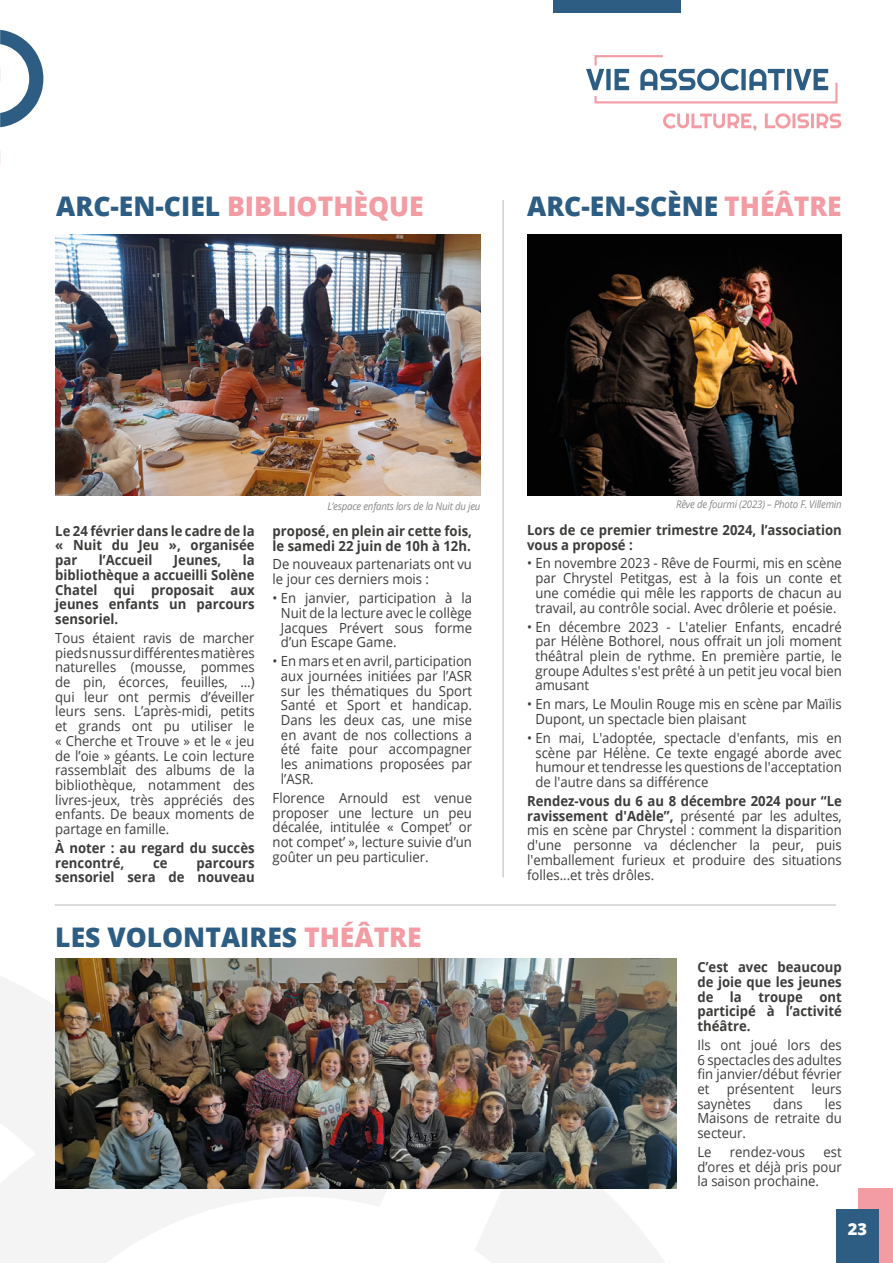
<style>
.page{position:relative;width:893px;height:1263px;background:#fff}
.page>*{position:absolute;margin:0;border:0;box-sizing:border-box;transform-origin:0 0}
.t1{font:800 27px "Open Sans";color:#2d5d82}
.t2{font:800 27px "Open Sans";color:#f39ca4}
.t3{font:800 16.5px "Open Sans";color:#fff}
.t4{font:13.95px/14.7px "Open Sans";color:#3c3c3b;text-align:justify;scale:.94 1}
.t5{font:700 13.95px/14.7px "Open Sans";color:#3c3c3b;text-align:justify;scale:.94 1}
.t6{font:italic 10.5px "Open Sans";letter-spacing:-.02em;color:#878787;scale:.92 1}
.s1{color:#2d5d82}
.s2{color:#f39ca4}
.s3{font-weight:700}
</style>
<div class="page">
<svg style="left:0;top:958px;width:221px;height:109px;fill:#f5f4f4"></svg>
<svg style="left:0;top:1067px;width:164px;height:196px;fill:#f5f4f4"></svg>
<svg style="left:164px;top:1132px;width:513px;height:131px"></svg>
<div style="left:553px;top:0;width:127px;height:13px;background:#2d5d82"></div>
<svg style="left:0;top:30px;width:43px;height:135px"></svg>
<svg style="left:586px;top:55px;width:252px;height:49px"></svg>
<svg style="left:663px;top:113px;width:178px;height:18px"></svg>
<div style="left:858px;top:1188px;width:35px;height:75px;background:#f39ca4"></div>
<div style="left:836px;top:1210px;width:43px;height:53px;background:#2d5d82"></div>
<img style="left:55px;top:234px;width:425px;height:261px">
<hr style="left:502px;top:200px;width:2px;height:677px;background:#d0d0d0">
<img style="left:527px;top:234px;width:315px;height:261px">
<img style="left:55px;top:959px;width:621px;height:229px">
<hr style="left:55px;top:904px;width:781px;height:2px;background:#d0d0d0">
<h1 class="t2" style="left:56px;top:186px;width:369px"><span class="s1">ARC-EN-CIEL</span> BIBLIOTHÈQUE</h1>
<h1 class="t1" style="left:527px;top:186px;width:316px">ARC-EN-SCÈNE <span class="s2">THÉÂTRE</span></h1>
<p class="t5" style="left:55px;top:523px;width:214px">Le 24 février dans le cadre de la « Nuit du Jeu », organisée par</p>
<p class="t5" style="left:55px;top:552px;width:214px;text-indent:187px">la bibliothèque a accueilli Solène Chatel qui proposait aux jeunes enfants un parcours sensoriel.</p>
<p class="t4" style="left:55px;top:630px;width:214px">Tous étaient ravis de marcher pieds nus sur différentes matières naturelles (mousse, pommes de pin, écorces, feuilles, …) qui leur ont permis d’éveiller leurs sens. L’après-midi, petits et grands ont pu utiliser le « Cherche et Trouve » et le « jeu de l’oie » géants. Le coin lecture rassemblait des albums de la bibliothèque, notamment des livres-jeux, très appréciés des enfants. De beaux moments de partage en famille.</p>
<p class="t5" style="left:55px;top:840px;width:214px">À noter : au regard du succès rencontré,</p>
<p class="t5" style="left:99px;top:552px;width:59px">l’Accueil</p>
<p class="t5" style="left:174px;top:552px;width:52px">Jeunes,</p>
<p class="t5" style="left:55px;top:855px;width:214px;text-align:right">parcours<br>sensoriel sera de nouveau</p>
<p class="t5" style="left:153px;top:855px;width:17px">ce</p>
<p class="t6" style="left:327px;top:499px;width:168px">L’espace enfants lors de la Nuit du jeu</p>
<p class="t5" style="left:273px;top:523px;width:214px">proposé, en plein air cette fois, le samedi 22 juin de 10h à 12h.</p>
<p class="t4" style="left:273px;top:557px;width:214px">De nouveaux partenariats ont vu le jour ces derniers mois :</p>
<p class="t4" style="left:281px;top:590px;width:205px;text-indent:-8px">• En janvier, participation à la Nuit de la lecture avec le collège Jacques Prévert sous forme d’un Escape Game.</p>
<p class="t4" style="left:281px;top:653px;width:205px;text-indent:-8px">• En mars et en avril, participation aux journées initiées par l’ASR sur les thématiques du Sport Santé et Sport et handicap.<br>Dans les deux cas, une mise en avant de nos collections a été faite pour accompagner les animations proposées par l’ASR.</p>
<p class="t4" style="left:273px;top:790px;width:214px">Florence Arnould est venue proposer une lecture un peu décalée, intitulée « Compet’ or not compet’ », lecture suivie d’un goûter un peu particulier.</p>
<h1 class="t1" style="left:55px;top:916px;width:368px">LES VOLONTAIRES <span class="s2">THÉÂTRE</span></h1>
<p class="t6" style="left:676px;top:497px;width:182px">Rêve de fourmi (2023) – Photo F. Villemin</p>
<p class="t5" style="left:527px;top:522px;width:336px">Lors de ce premier trimestre 2024, l’association vous a proposé :</p>
<p class="t4" style="left:527px;top:556px;width:336px;text-align:center">• En novembre 2023 - Rêve de Fourmi, mis en scène par Chrystel Petitgas, est à la fois un conte et une comédie qui mêle les rapports de chacun au travail, au contrôle social. Avec drôlerie et poésie.</p>
<p class="t4" style="left:535px;top:619px;width:327px;text-indent:-8px">• En décembre 2023 - L'atelier Enfants, encadré par Hélène Bothorel, nous offrait un joli moment théâtral plein de rythme. En première partie, le groupe Adultes s'est prêté à un petit jeu vocal bien amusant</p>
<p class="t4" style="left:535px;top:696px;width:327px;text-indent:-8px">• En mars, Le Moulin Rouge mis en scène par Maïlis<br>Dupont, un spectacle bien plaisant</p>
<p class="t4" style="left:535px;top:730px;width:327px;text-indent:-8px">• En mai, L'adoptée, spectacle d'enfants, mis en scène par Hélène. Ce texte engagé aborde avec humour et tendresse les questions de l'acceptation de l'autre dans sa différence</p>
<p class="t4" style="left:527px;top:793px;width:336px"><span class="s3">Rendez-vous du 6 au 8 décembre 2024 pour “Le ravissement d'Adèle”,</span> présenté par les adultes, mis en scène par Chrystel : comment la disparition d'une personne va déclencher la peur, puis l'emballement furieux et produire des situations folles...et très drôles.</p>
<p class="t5" style="left:697px;top:959px;width:155px">C’est avec beaucoup de joie que les jeunes de la troupe ont participé à l’activité théâtre.</p>
<p class="t4" style="left:697px;top:1037px;width:155px">Ils ont joué lors des 6 spectacles des adultes fin janvier/début février et</p>
<p class="t4" style="left:727px;top:1081px;width:73px">présentent</p>
<p class="t4" style="left:811px;top:1081px;width:34px">leurs</p>
<p class="t4" style="left:697px;top:1096px;width:59px">saynètes</p>
<p class="t4" style="left:773px;top:1096px;width:33px">dans</p>
<p class="t4" style="left:697px;top:1096px;width:155px;text-indent:127px">les Maisons de retraite du secteur.</p>
<p class="t4" style="left:697px;top:1144px;width:17px">Le</p>
<p class="t4" style="left:730px;top:1144px;width:82px">rendez-vous</p>
<p class="t4" style="left:697px;top:1144px;width:155px;text-indent:126px">est d’ores et déjà pris pour la saison prochaine.</p>
<p class="t3" style="left:848px;top:1217px;width:21px">23</p>
</div>
